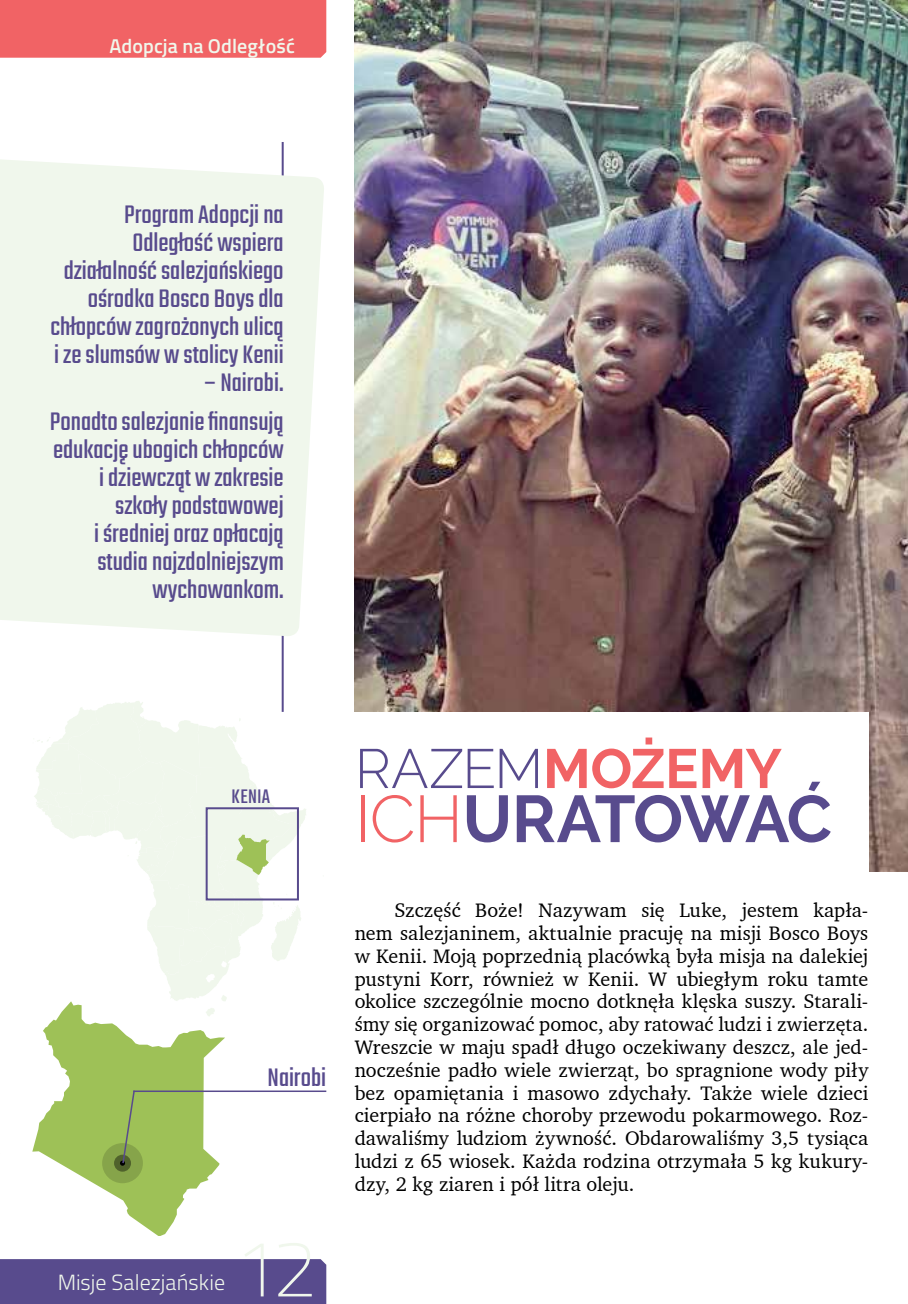
<style>
.page{position:relative;width:908px;height:1304px;background:#fff}
.page>*{position:absolute;margin:0;border:0;box-sizing:border-box;transform-origin:0 0}
.t1{font:100 80px "Titillium Web";color:#f0f7ec}
.t2{font:700 66px "Raleway";letter-spacing:-.045em;color:#584b8d}
.t3{font:700 55.2px "Raleway";letter-spacing:-.005em;color:#f16365}
.t4{font:28px/28px "Teko";color:#584b8d;text-align:right}
.t5{font:300 22px "Titillium Web";color:#f0f7ec}
.t6{font:21.8px "Teko";letter-spacing:.015em;color:#584b8d}
.t7{font:20px/22.8px "Charter BT Pro";letter-spacing:.01em;color:#000;text-align:justify}
.t8{font:600 20px "Titillium Web";letter-spacing:.005em;color:#f0f7ec}
.s1{font-weight:300;color:#584b8d}
.s2{font-weight:300;color:#f16365}
</style>
<div class="page">
<img style="left:354px;top:0;width:553px;height:871px">
<hr style="left:281px;top:142px;width:2px;height:570px;background:#584b8d">
<svg style="left:0;top:158px;width:324px;height:479px;background:#f1f7ed"></svg>
<div style="left:346px;top:712px;width:521px;height:168px;background:#fff"></div>
<div style="left:0;top:0;width:326px;height:58px;background:#f16365"></div>
<div style="left:0;top:1259px;width:326px;height:45px;background:#584b8d"></div>
<svg style="left:34px;top:701px;width:272px;height:300px"></svg>
<svg style="left:32px;top:1001px;width:193px;height:235px;fill:#9ec157"></svg>
<svg style="left:102px;top:1143px;width:41px;height:40px"></svg>
<svg style="left:120px;top:1089px;width:16px;height:77px"></svg>
<hr style="left:133px;top:1090px;width:193px;height:2px;background:#584b8d">
<p class="t8" style="left:109px;top:31px;width:187px">Adopcja na Odległość</p>
<h3 class="t4" style="left:50px;top:202px;width:235px">Program Adopcji na<br>Odległość wspiera działalność salezjańskiego ośrodka Bosco Boys dla chłopców zagrożonych ulicą i ze slumsów w stolicy Kenii</h3>
<h3 class="t4" style="left:50px;top:365px;width:235px;line-height:39.4px">– Nairobi.<br>Ponadto salezjanie finansują</h3>
<h3 class="t4" style="left:53px;top:438px;width:232px">edukację ubogich chłopców i dziewcząt w zakresie szkoły podstawowej<br>i średniej oraz opłacają studia najzdolniejszym wychowankom.</h3>
<p class="t6" style="left:231px;top:784px;width:40px">KENIA</p>
<h3 class="t4" style="left:267px;top:1065px;width:60px">Nairobi</h3>
<p class="t5" style="left:58px;top:1266px;width:169px">Misje Salezjańskie</p>
<h1 class="t1" style="left:234px;top:1211px;width:85px">12</h1>
<h3 class="t3" style="left:355px;top:737px;width:428px"><span class="s1">RAZEM</span>MOŻEMY</h3>
<h2 class="t2" style="left:354px;top:781px;width:478px"><span class="s2">ICH</span>URATOWAĆ</h2>
<p class="t7" style="left:354px;top:899px;width:515px;text-indent:40px">Szczęść Boże! Nazywam się Luke, jestem kapła&shy;nem salezjaninem, aktualnie pracuję na misji Bosco Boys w Kenii. Moją poprzednią placówką była misja na dalekiej pustyni Korr, również w Kenii. W ubiegłym roku tamte okolice szczególnie mocno dotknęła klęska suszy. Starali&shy;śmy się organizować pomoc, aby ratować ludzi i zwierzęta.<br>Wreszcie w maju spadł długo oczekiwany deszcz, ale jed&shy;nocześnie padło wiele zwierząt, bo spragnione wody piły bez opamiętania i masowo zdychały. Także wiele dzieci cierpiało na różne choroby przewodu pokarmowego. Roz&shy;dawaliśmy ludziom żywność. Obdarowaliśmy 3,5 tysiąca ludzi z 65 wiosek. Każda rodzina otrzymała 5 kg kukury&shy;dzy, 2 kg ziaren i pół litra oleju.</p>
</div>
